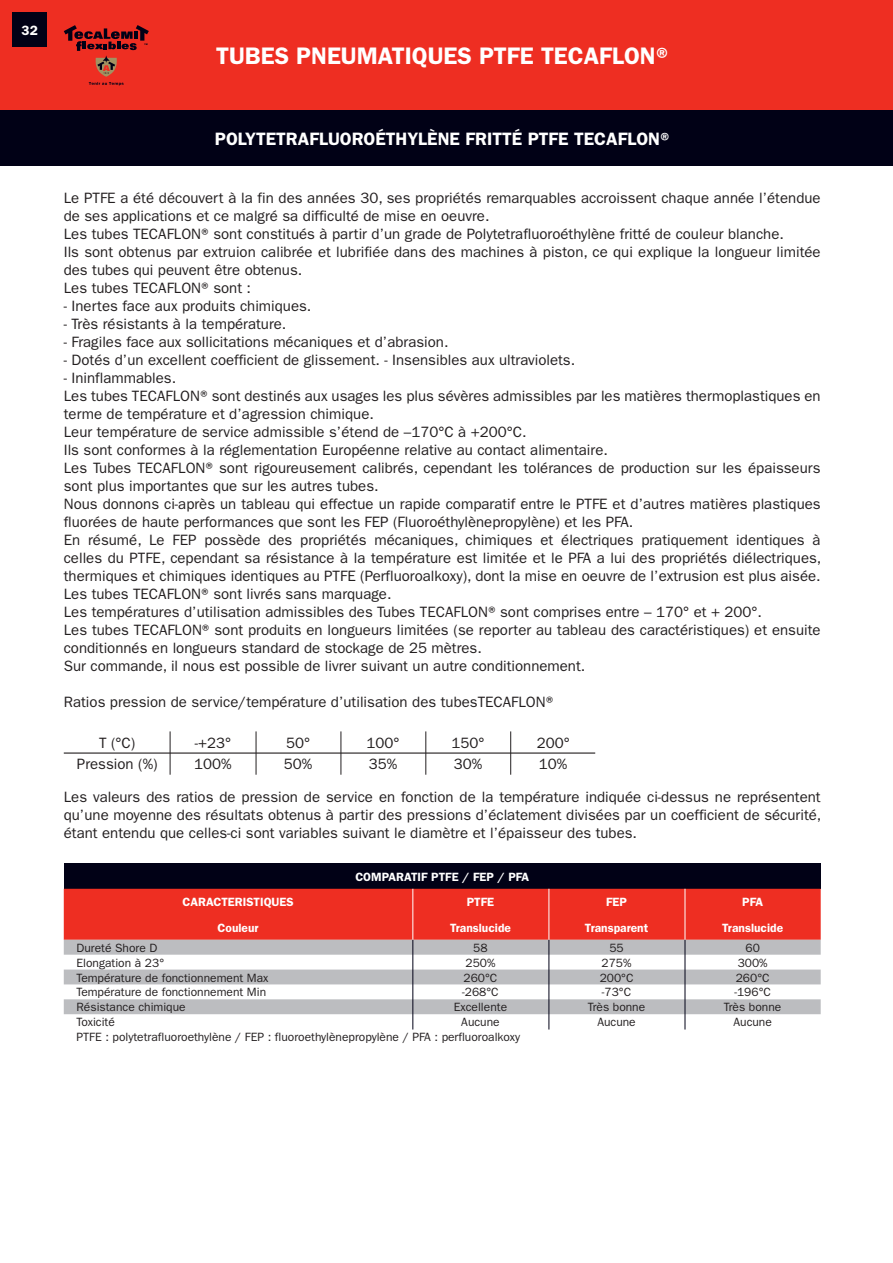
<style>
.page{position:relative;width:893px;height:1263px;background:#fff}
.page>*{position:absolute;margin:0;border:0;box-sizing:border-box;transform-origin:0 0}
.t1{font:600 24px "Franklin Gothic";color:#fff}
.t2{font:600 18px "Franklin Gothic";color:#fff}
.t3{font:15px/18px "Franklin Gothic";color:#231f20}
.t4{font:600 13.5px "Franklin Gothic";color:#fff}
.t5{font:12px "Franklin Gothic";color:#231f20}
.t6{font:600 12px "Franklin Gothic";color:#fff}
</style>
<div class="page">
<div style="left:0;top:0;width:893px;height:111px;background:#ee2e22"></div>
<div style="left:0;top:111px;width:893px;height:55px;background:#010116"></div>
<svg style="left:64px;top:25px;width:85px;height:61px"></svg>
<div style="left:13px;top:13px;width:34px;height:34px;background:#010116"></div>
<hr style="left:64px;top:752px;width:531px;height:2px;background:#231f20">
<hr style="left:170px;top:731px;width:1px;height:44px;background:#231f20">
<hr style="left:256px;top:731px;width:1px;height:44px;background:#231f20">
<hr style="left:341px;top:731px;width:1px;height:44px;background:#231f20">
<hr style="left:425px;top:731px;width:1px;height:44px;background:#231f20">
<hr style="left:510px;top:731px;width:1px;height:44px;background:#231f20">
<div style="left:64px;top:863px;width:757px;height:26px;background:#010116"></div>
<div style="left:64px;top:889px;width:757px;height:51px;background:#ee2e22"></div>
<svg style="left:64px;top:940px;width:757px;height:74px;fill:#bcbdc0"></svg>
<hr style="left:412px;top:889px;width:1px;height:51px;background:#fff">
<hr style="left:549px;top:889px;width:1px;height:51px;background:#fff">
<hr style="left:685px;top:889px;width:1px;height:51px;background:#fff">
<hr style="left:412px;top:940px;width:1px;height:89px;background:#010116">
<hr style="left:549px;top:940px;width:1px;height:89px;background:#010116">
<hr style="left:685px;top:940px;width:1px;height:89px;background:#010116">
<p class="t4" style="left:22px;top:22px;width:18px">32</p>
<p class="t1" style="left:216px;top:42px;width:459px">TUBES PNEUMATIQUES PTFE TECAFLON®</p>
<p class="t2" style="left:215px;top:128px;width:460px">POLYTETRAFLUOROÉTHYLÈNE FRITTÉ PTFE TECAFLON®</p>
<p class="t3" style="left:64px;top:189px;width:758px">Le PTFE a été découvert à la fin des années 30, ses propriétés remarquables accroissent chaque année l’étendue de ses applications et ce malgré sa difficulté de mise en oeuvre.</p>
<p class="t3" style="left:64px;top:225px;width:722px">Les tubes TECAFLON® sont constitués à partir d’un grade de Polytetrafluoroéthylène fritté de couleur blanche.</p>
<p class="t3" style="left:64px;top:243px;width:758px">Ils sont obtenus par extruion calibrée et lubrifiée dans des machines à piston, ce qui explique la longueur limitée des tubes qui peuvent être obtenus.</p>
<p class="t3" style="left:64px;top:279px;width:189px">Les tubes TECAFLON® sont :</p>
<p class="t3" style="left:64px;top:297px;width:249px">- Inertes face aux produits chimiques.</p>
<p class="t3" style="left:64px;top:315px;width:224px">- Très résistants à la température.</p>
<p class="t3" style="left:64px;top:333px;width:386px">- Fragiles face aux sollicitations mécaniques et d’abrasion.</p>
<p class="t3" style="left:64px;top:351px;width:513px">- Dotés d’un excellent coefficient de glissement. - Insensibles aux ultraviolets.</p>
<p class="t3" style="left:64px;top:369px;width:114px">- Ininflammables.</p>
<p class="t3" style="left:64px;top:387px;width:758px">Les tubes TECAFLON® sont destinés aux usages les plus sévères admissibles par les matières thermoplastiques en terme de température et d’agression chimique.</p>
<p class="t3" style="left:64px;top:423px;width:464px">Leur température de service admissible s’étend de –170°C à +200°C.</p>
<p class="t3" style="left:64px;top:441px;width:546px">Ils sont conformes à la réglementation Européenne relative au contact alimentaire.</p>
<p class="t3" style="left:64px;top:459px;width:758px">Les Tubes TECAFLON® sont rigoureusement calibrés, cependant les tolérances de production sur les épaisseurs sont plus importantes que sur les autres tubes.</p>
<p class="t3" style="left:64px;top:495px;width:758px">Nous donnons ci-après un tableau qui effectue un rapide comparatif entre le PTFE et d’autres matières plastiques fluorées de haute performances que sont les FEP (Fluoroéthylènepropylène) et les PFA.</p>
<p class="t3" style="left:64px;top:531px;width:759px;text-align:justify">En résumé, Le FEP possède des propriétés mécaniques, chimiques et électriques pratiquement identiques à celles du PTFE, cependant sa résistance à la température est limitée et le PFA a lui des propriétés diélectriques, thermiques et chimiques identiques au PTFE (Perfluoroalkoxy), dont la mise en oeuvre de l’extrusion est plus aisée.</p>
<p class="t3" style="left:64px;top:585px;width:329px">Les tubes TECAFLON® sont livrés sans marquage.</p>
<p class="t3" style="left:64px;top:603px;width:700px">Les températures d’utilisation admissibles des Tubes TECAFLON® sont comprises entre – 170° et + 200°.</p>
<p class="t3" style="left:64px;top:621px;width:758px">Les tubes TECAFLON® sont produits en longueurs limitées (se reporter au tableau des caractéristiques) et ensuite conditionnés en longueurs standard de stockage de 25 mètres.</p>
<p class="t3" style="left:64px;top:657px;width:523px">Sur commande, il nous est possible de livrer suivant un autre conditionnement.</p>
<p class="t3" style="left:64px;top:693px;width:495px">Ratios pression de service/température d’utilisation des tubesTECAFLON®</p>
<p class="t3" style="left:99px;top:734px;width:38px">T (°C)</p>
<p class="t3" style="left:195px;top:734px;width:38px">-+23°</p>
<p class="t3" style="left:286px;top:734px;width:25px">50°</p>
<p class="t3" style="left:367px;top:734px;width:34px">100°</p>
<p class="t3" style="left:452px;top:734px;width:34px">150°</p>
<p class="t3" style="left:537px;top:734px;width:34px">200°</p>
<p class="t3" style="left:77px;top:755px;width:82px">Pression (%)</p>
<p class="t3" style="left:194px;top:755px;width:39px">100%</p>
<p class="t3" style="left:284px;top:755px;width:30px">50%</p>
<p class="t3" style="left:369px;top:755px;width:30px">35%</p>
<p class="t3" style="left:454px;top:755px;width:30px">30%</p>
<p class="t3" style="left:539px;top:755px;width:30px">10%</p>
<p class="t3" style="left:64px;top:788px;width:759px;text-align:justify">Les valeurs des ratios de pression de service en fonction de la température indiquée ci-dessus ne représentent qu’une moyenne des résultats obtenus à partir des pressions d’éclatement divisées par un coefficient de sécurité, étant entendu que celles-ci sont variables suivant le diamètre et l’épaisseur des tubes.</p>
<p class="t6" style="left:355px;top:869px;width:175px">COMPARATIF PTFE / FEP / PFA</p>
<p class="t6" style="left:183px;top:895px;width:113px">CARACTERISTIQUES</p>
<p class="t6" style="left:467px;top:895px;width:29px">PTFE</p>
<p class="t6" style="left:606px;top:895px;width:22px">FEP</p>
<p class="t6" style="left:742px;top:895px;width:22px">PFA</p>
<p class="t6" style="left:218px;top:920px;width:43px">Couleur</p>
<p class="t6" style="left:450px;top:920px;width:63px">Translucide</p>
<p class="t6" style="left:585px;top:920px;width:65px">Transparent</p>
<p class="t6" style="left:722px;top:920px;width:63px">Translucide</p>
<p class="t5" style="left:77px;top:941px;width:82px">Dureté Shore D</p>
<p class="t5" style="left:473px;top:941px;width:16px">58</p>
<p class="t5" style="left:609px;top:941px;width:16px">55</p>
<p class="t5" style="left:745px;top:941px;width:16px">60</p>
<p class="t5" style="left:77px;top:956px;width:89px">Elongation à 23°</p>
<p class="t5" style="left:465px;top:956px;width:31px">250%</p>
<p class="t5" style="left:602px;top:956px;width:31px">275%</p>
<p class="t5" style="left:738px;top:956px;width:31px">300%</p>
<p class="t5" style="left:77px;top:970px;width:193px">Température de fonctionnement Max</p>
<p class="t5" style="left:464px;top:970px;width:35px">260°C</p>
<p class="t5" style="left:600px;top:970px;width:35px">200°C</p>
<p class="t5" style="left:736px;top:970px;width:35px">260°C</p>
<p class="t5" style="left:77px;top:985px;width:191px">Température de fonctionnement Min</p>
<p class="t5" style="left:462px;top:985px;width:38px">-268°C</p>
<p class="t5" style="left:602px;top:985px;width:31px">-73°C</p>
<p class="t5" style="left:734px;top:985px;width:38px">-196°C</p>
<p class="t5" style="left:77px;top:1000px;width:111px">Résistance chimique</p>
<p class="t5" style="left:454px;top:1000px;width:55px">Excellente</p>
<p class="t5" style="left:588px;top:1000px;width:59px">Très bonne</p>
<p class="t5" style="left:724px;top:1000px;width:59px">Très bonne</p>
<p class="t5" style="left:77px;top:1015px;width:40px">Toxicité</p>
<p class="t5" style="left:461px;top:1015px;width:40px">Aucune</p>
<p class="t5" style="left:597px;top:1015px;width:40px">Aucune</p>
<p class="t5" style="left:733px;top:1015px;width:40px">Aucune</p>
<p class="t5" style="left:77px;top:1030px;width:445px">PTFE : polytetrafluoroethylène / FEP : fluoroethylènepropylène / PFA : perfluoroalkoxy</p>
</div>
